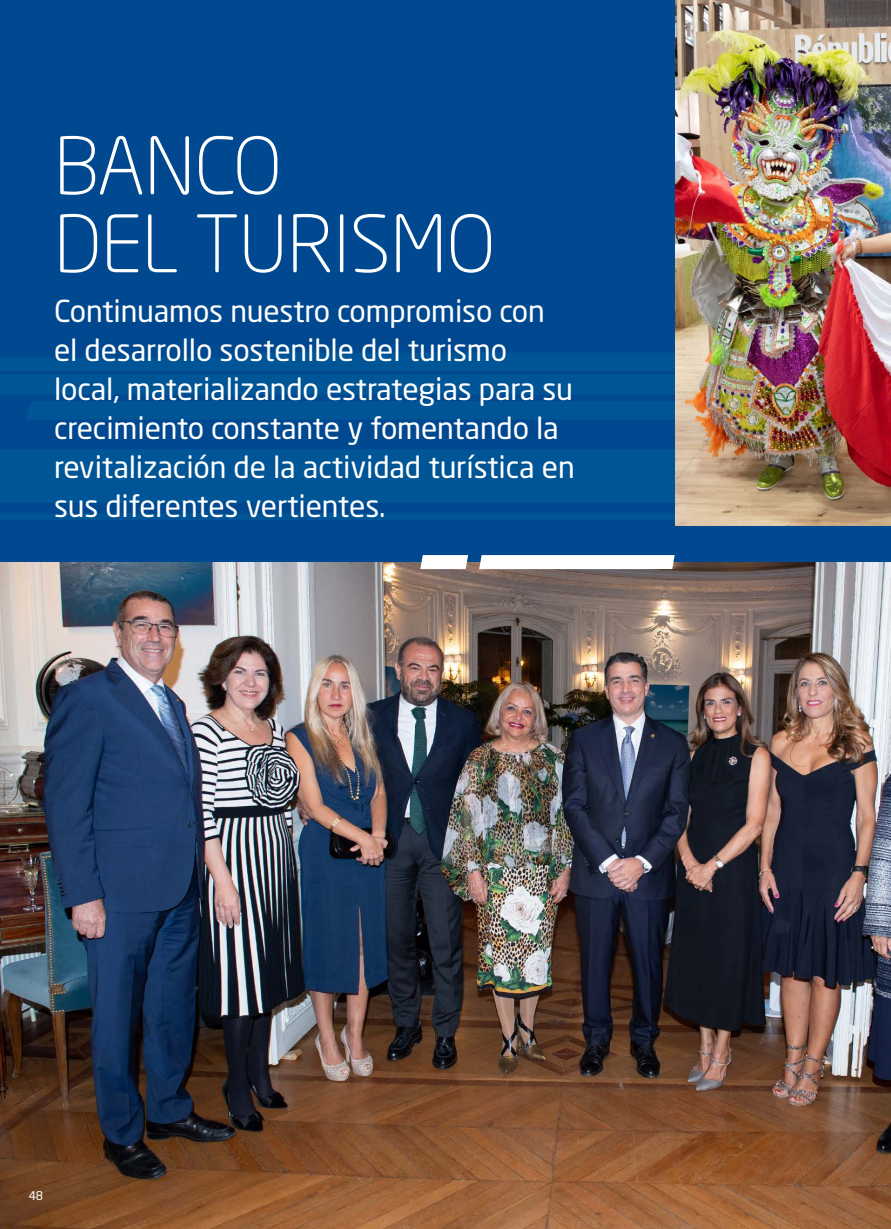
<style>
.page{position:relative;width:891px;height:1229px;background:#fff}
.page>*{position:absolute;margin:0;border:0;box-sizing:border-box;transform-origin:0 0}
.t1{font:300 78px/78px "Neo Sans Std";letter-spacing:-.01em;color:#fff}
.t2{font:30px/39px "Neo Sans Std";letter-spacing:-.005em;color:#fff}
.t3{font:12px "Neo Sans Std";color:#fff}
</style>
<div class="page">
<div style="left:0;top:0;width:891px;height:1228px;background:#004990"></div>
<div style="left:27px;top:401px;width:648px;height:18px;background:#005597"></div>
<div style="left:0;top:514px;width:675px;height:5px;background:#005597"></div>
<div style="left:0;top:450px;width:675px;height:53px;background:#005597"></div>
<svg style="left:0;top:353px;width:675px;height:41px"></svg>
<img style="left:0;top:612px;width:891px;height:616px">
<img style="left:675px;top:0;width:216px;height:525px">
<img style="left:0;top:555px;width:891px;height:57px">
<h1 class="t1" style="left:54px;top:126px;width:443px">BANCO<br>DEL TURISMO</h1>
<p class="t2" style="left:54px;top:291px;width:522px">Continuamos nuestro compromiso con el desarrollo sostenible del turismo local, materializando estrategias para su crecimiento constante y fomentando la revitalización de la actividad turística en sus diferentes vertientes.</p>
<p class="t3" style="left:29px;top:1188px;width:16px">48</p>
</div>
